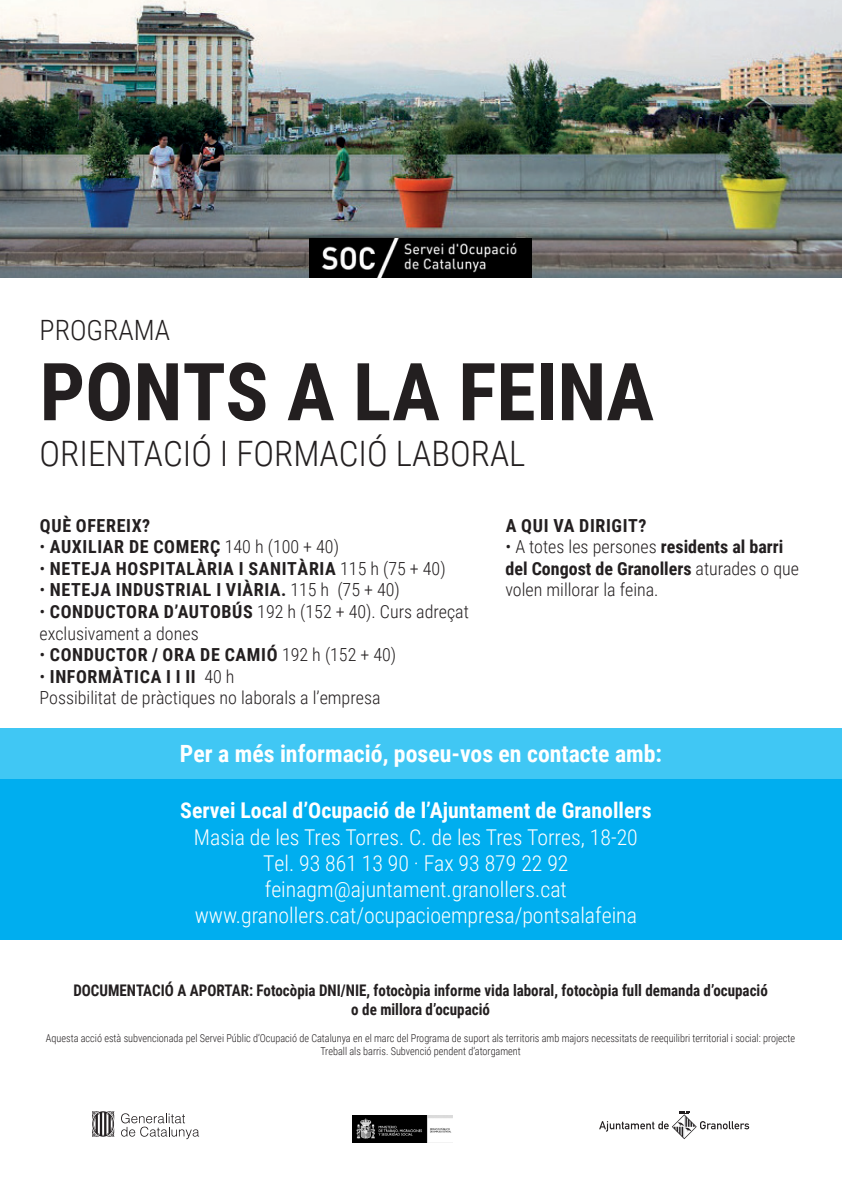
<style>
.page{position:relative;width:842px;height:1191px;background:#fff}
.page>*{position:absolute;margin:0;border:0;box-sizing:border-box;transform-origin:0 0}
.t1{font:700 80px "Roboto Condensed";color:#231f20}
.t2{font:300 35px "Roboto Condensed";color:#231f20}
.t3{font:300 28px "Roboto Condensed";color:#231f20}
.t4{font:700 23.7px "Roboto Condensed";color:#fff}
.t5{font:300 21.8px "Roboto Condensed";color:#fff}
.t6{font:700 21.8px "Roboto Condensed";color:#fff}
.t7{font:300 18px/21.6px "Roboto Condensed";color:#231f20}
.t8{font:700 18px "Roboto Condensed";letter-spacing:.035em;color:#231f20}
.t9{font:700 16px "Roboto Condensed";color:#231f20;scale:.94 1}
.t10{font:300 10.9px/13.1px "Roboto Condensed";color:#231f20;text-align:center;scale:.94 1}
.s1{font-weight:300}
.s2{font-weight:700}
</style>
<div class="page">
<img style="left:0;top:0;width:842px;height:278px">
<img style="left:309px;top:238px;width:223px;height:40px">
<div style="left:0;top:729px;width:842px;height:49px;background:#40c7f4"></div>
<div style="left:0;top:778px;width:842px;height:161px;background:#00aeef"></div>
<img style="left:352px;top:1115px;width:101px;height:27px">
<svg style="left:92px;top:1111px;width:22px;height:26px"></svg>
<svg style="left:121px;top:1113px;width:78px;height:26px"></svg>
<svg style="left:599px;top:1111px;width:150px;height:28px"></svg>
<p class="t3" style="left:40px;top:311px;width:132px">PROGRAMA</p>
<p class="t1" style="left:40px;top:336px;width:616px">PONTS A LA FEINA</p>
<p class="t2" style="left:40px;top:429px;width:487px">ORIENTACIÓ I FORMACIÓ LABORAL</p>
<p class="t8" style="left:40px;top:512px;width:112px">QUÈ OFEREIX?</p>
<p class="t8" style="left:40px;top:534px;width:301px"><span class="s1">•</span> AUXILIAR DE COMERÇ <span class="s1">140 h (100 + 40)</span></p>
<p class="t8" style="left:40px;top:556px;width:408px"><span class="s1">•</span> NETEJA HOSPITALÀRIA I SANITÀRIA <span class="s1">115 h (75 + 40)</span></p>
<p class="t8" style="left:40px;top:577px;width:362px"><span class="s1">•</span> NETEJA INDUSTRIAL I VIÀRIA. <span class="s1">115 h (75 + 40)</span></p>
<p class="t7" style="left:40px;top:600px;width:431px">• <span class="s2">CONDUCTORA D’AUTOBÚS</span> 192 h (152 + 40). Curs adreçat exclusivament a dones</p>
<p class="t8" style="left:40px;top:642px;width:358px"><span class="s1">•</span> CONDUCTOR / ORA DE CAMIÓ <span class="s1">192 h (152 + 40)</span></p>
<p class="t8" style="left:40px;top:664px;width:196px"><span class="s1">•</span> INFORMÀTICA I I II <span class="s1">40 h</span></p>
<p class="t7" style="left:40px;top:686px;width:342px">Possibilitat de pràctiques no laborals a l’empresa</p>
<p class="t8" style="left:506px;top:512px;width:142px">A QUI VA DIRIGIT?</p>
<p class="t7" style="left:505px;top:535px;width:295px">• A totes les persones <span class="s2">residents al barri del Congost de Granollers</span> aturades o que volen millorar la feina.</p>
<p class="t4" style="left:180px;top:737px;width:484px">Per a més informació, poseu-vos en contacte amb:</p>
<p class="t6" style="left:180px;top:795px;width:473px">Servei Local d’Ocupació de l’Ajuntament de Granollers</p>
<p class="t5" style="left:194px;top:821px;width:445px">Masia de les Tres Torres. C. de les Tres Torres, 18-20</p>
<p class="t5" style="left:263px;top:847px;width:307px">Tel. 93 861 13 90 · Fax 93 879 22 92</p>
<p class="t5" style="left:265px;top:873px;width:304px">feinagm@ajuntament.granollers.cat</p>
<p class="t5" style="left:195px;top:900px;width:444px">www.granollers.cat/ocupacioempresa/pontsalafeina</p>
<p class="t9" style="left:73px;top:979px;width:740px">DOCUMENTACIÓ A APORTAR: Fotocòpia DNI/NIE, fotocòpia informe vida laboral, fotocòpia full demanda d’ocupació</p>
<p class="t9" style="left:351px;top:998px;width:149px">o de millora d’ocupació</p>
<p class="t10" style="left:46px;top:1031px;width:799px">Aquesta acció està subvencionada pel Servei Públic d’Ocupació de Catalunya en el marc del Programa de suport als territoris amb majors necessitats de reequilibri territorial i social: projecte<br>Treball als barris. Subvenció pendent d’atorgament</p>
</div>
